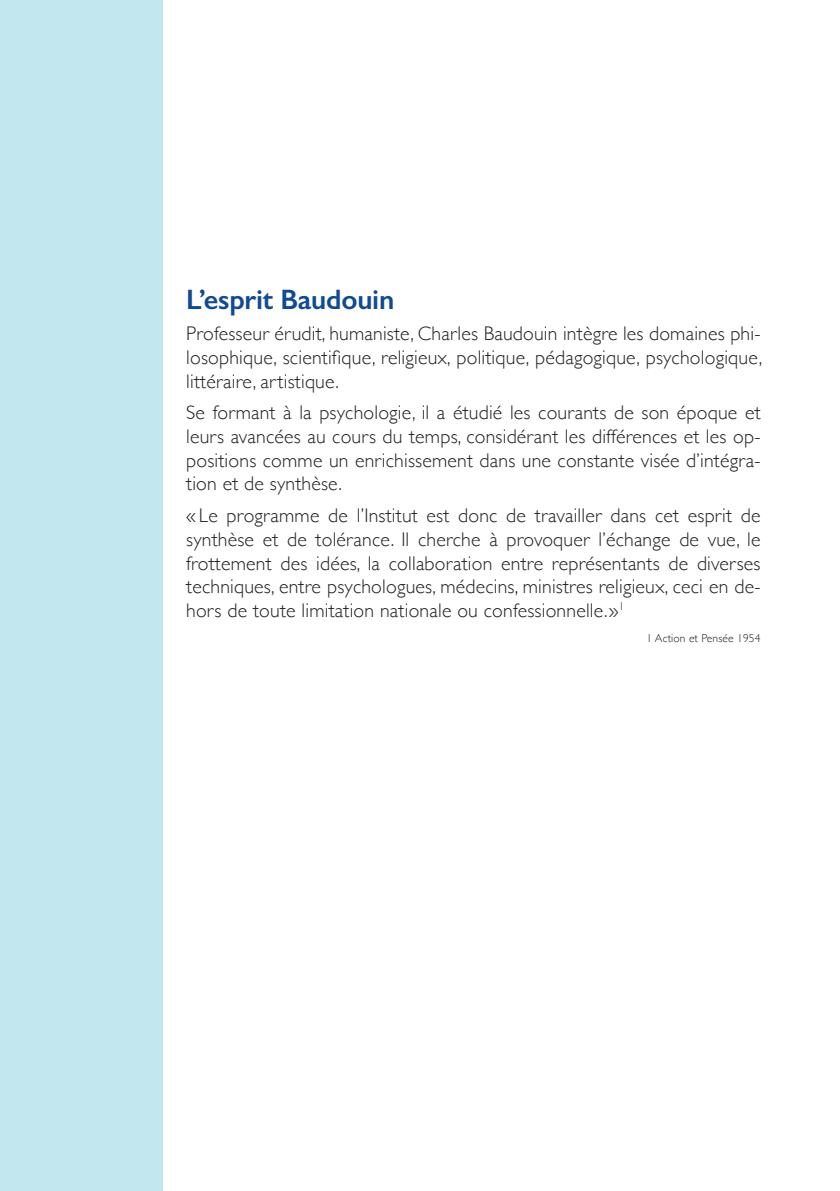
<style>
.page{position:relative;width:840px;height:1191px;background:#fff}
.page>*{position:absolute;margin:0;border:0;box-sizing:border-box;transform-origin:0 0}
.t1{font:600 28.2px "Gill Sans";letter-spacing:-.01em;color:#104a95}
.t2{font:300 19.8px/23.6px "Gill Sans";letter-spacing:.01em;color:#231f20;text-align:justify}
.t3{font:300 11.6px "Gill Sans";letter-spacing:.01em;color:#231f20}
</style>
<div class="page">
<div style="left:0;top:0;width:162px;height:1191px;background:#c3e7ef"></div>
<h1 class="t1" style="left:186px;top:282px;width:209px">L’esprit Baudouin</h1>
<p class="t2" style="left:186px;top:321px;width:577px">Professeur érudit, humaniste, Charles Baudouin intègre les domaines phi&shy;losophique, scientifique, religieux, politique, pédagogique, psychologique, littéraire, artistique.</p>
<p class="t2" style="left:186px;top:400px;width:575px">Se formant à la psychologie, il a étudié les courants de son époque et leurs avancées au cours du temps, considérant les différences et les op&shy;positions comme un enrichissement dans une constante visée d’intégra&shy;tion et de synthèse.</p>
<p class="t2" style="left:186px;top:503px;width:575px">« Le programme de l’Institut est donc de travailler dans cet esprit de synthèse et de tolérance. Il cherche à provoquer l’échange de vue, le frottement des idées, la collaboration entre représentants de diverses techniques, entre psychologues, médecins, ministres religieux, ceci en de&shy;hors de toute limitation nationale ou confessionnelle.»<sup>1</sup></p>
<p class="t3" style="left:646px;top:629px;width:115px">1 Action et Pensée 1954</p>
</div>
